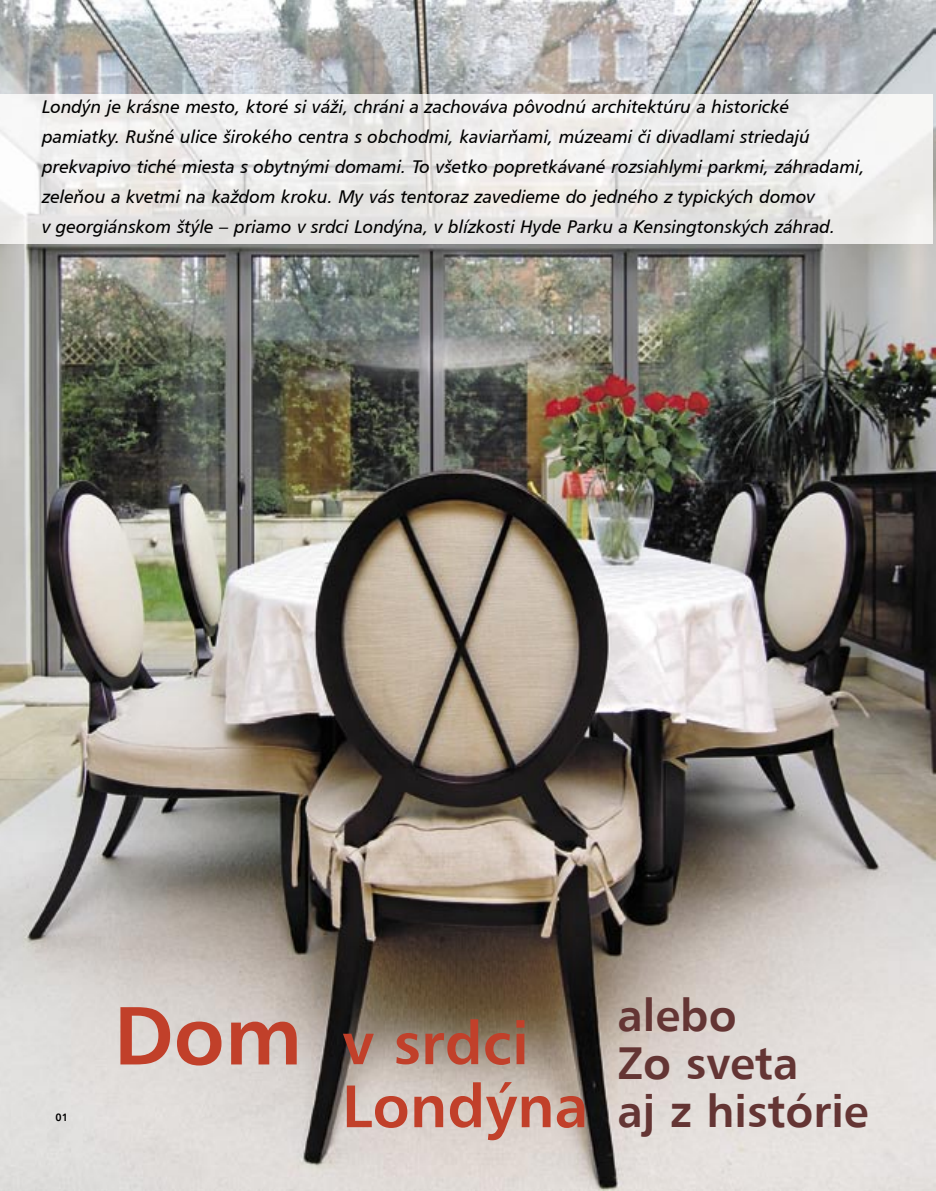
<style>
.page{position:relative;width:936px;height:1191px;background:#fff}
.page>*{position:absolute;margin:0;border:0;box-sizing:border-box;transform-origin:0 0}
.t1{font:82.5px "Humanist 777 AT Bold";color:#c1402a}
.t2{font:60px "Humanist 777 AT Bold";color:#c1402a}
.t3{font:45px/48px "Humanist 777 AT Bold";color:#643534}
.t4{font:18px/30px "Humanist 777 AT Italic";color:#000}
.t5{font:10.5px "Humanist 777 AT Bold";color:#000}
</style>
<div class="page">
<img style="left:0;top:0;width:935px;height:1191px">
<img style="left:0;top:94px;width:932px;height:149px">
<p class="t4" style="left:42px;top:92px;width:824px">Londýn je krásne mesto, ktoré si váži, chráni a zachováva pôvodnú architektúru a historické pamiatky. Rušné ulice širokého centra s obchodmi, kaviarňami, múzeami či divadlami striedajú prekvapivo tiché miesta s obytnými domami. To všetko popretkávané rozsiahlymi parkmi, záhradami, zeleňou a kvetmi na každom kroku. My vás tentoraz zavedieme do jedného z typických domov<br>v georgiánskom štýle – priamo v srdci Londýna, v blízkosti Hyde Parku a Kensingtonských záhrad.</p>
<p class="t5" style="left:55px;top:1110px;width:14px">01</p>
<h1 class="t1" style="left:114px;top:987px;width:189px">Dom</h1>
<h2 class="t2" style="left:342px;top:1007px;width:188px">v srdci</h2>
<h2 class="t2" style="left:342px;top:1070px;width:247px">Londýna</h2>
<h3 class="t3" style="left:617px;top:991px;width:253px">alebo<br>Zo sveta<br>aj z histórie</h3>
</div>
